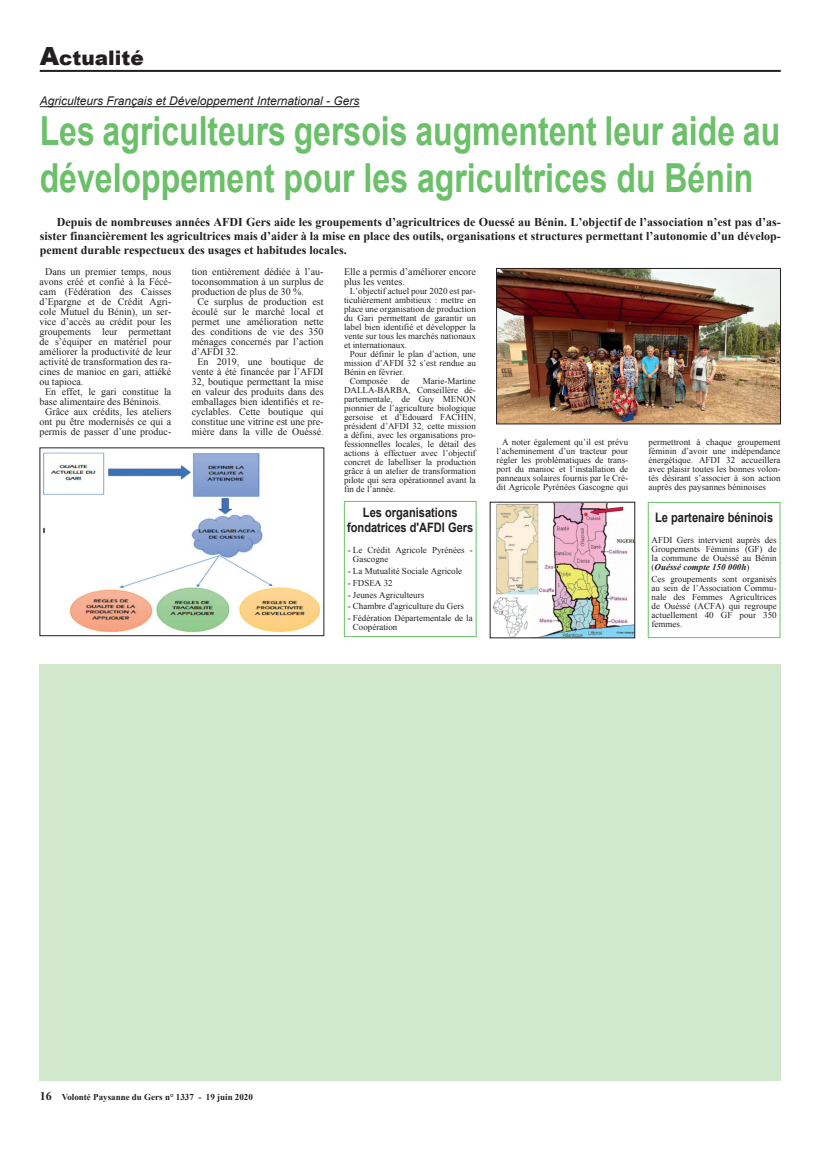
<style>
.page{position:relative;width:820px;height:1163px;background:#fff}
.page>*{position:absolute;margin:0;border:0;box-sizing:border-box;transform-origin:0 0}
.t1{font:700 40px/47px "Arial";color:#6bc069;scale:.8 1}
.t2{font:900 20px "Arial";color:#231f20}
.t3{font:700 13px/15px "Arial";color:#231f20;text-align:center;scale:.85 1}
.t4{font:700 12px/14px "Times New Roman";color:#231f20;text-align:justify}
.t5{font:italic 12px "Arial";color:#231f20}
.t6{font:10px/10px "Times New Roman";color:#231f20}
.t7{font:9px/9px "Times New Roman";color:#231f20;text-align:justify}
.t8{font:700 9px "Times New Roman";color:#231f20}
.s1{font-size:25px}
.s2{font-weight:700;font-style:italic}
.s3{font-size:12px}
</style>
<div class="page">
<hr style="left:40px;top:70px;width:740px;height:2px;background:#231f20">
<hr style="left:40px;top:106px;width:319px;height:1px;background:#231f20">
<div style="left:344px;top:501px;width:132px;height:136px;border:1px solid #6bc069"></div>
<div style="left:647px;top:502px;width:133px;height:136px;border:1px solid #6bc069"></div>
<img style="left:492px;top:504px;width:140px;height:132px">
<img style="left:43px;top:452px;width:278px;height:181px">
<div style="left:40px;top:447px;width:284px;height:189px;border:1px solid #231f20"></div>
<img style="left:498px;top:270px;width:280px;height:152px">
<div style="left:496px;top:268px;width:284px;height:156px;border:1px solid #231f20"></div>
<div style="left:40px;top:663px;width:740px;height:417px;background:#d1e8cd"></div>
<h2 class="t2" style="left:40px;top:43px;width:105px"><span class="s1">A</span>ctualité</h2>
<h3 class="t5" style="left:40px;top:93px;width:321px">Agriculteurs Français et Développement International - Gers</h3>
<h1 class="t1" style="left:40px;top:109px;width:926px">Les agriculteurs gersois augmentent leur aide au développement pour les agricultrices du Bénin</h1>
<p class="t4" style="left:40px;top:214px;width:742px;text-indent:17px">Depuis de nombreuses années AFDI Gers aide les groupements d’agricultrices de Ouessé au Bénin. L’objectif de l’association n’est pas d’as&shy;sister financièrement les agricultrices mais d’aider à la mise en place des outils, organisations et structures permettant l’autonomie d’un dévelop&shy;pement durable respectueux des usages et habitudes locales.</p>
<p class="t6" style="left:45px;top:266px;width:128px">Dans un premier temps, nous</p>
<p class="t6" style="left:39px;top:276px;width:133px">avons créé et confié à la Fécé-</p>
<p class="t6" style="left:39px;top:286px;width:133px">cam (Fédération des Caisses</p>
<p class="t6" style="left:39px;top:296px;width:133px">d’Epargne et de Crédit Agri-</p>
<p class="t6" style="left:39px;top:306px;width:133px">cole Mutuel du Bénin), un ser-</p>
<p class="t6" style="left:39px;top:316px;width:133px">vice d’accès au crédit pour les</p>
<p class="t6" style="left:39px;top:326px;width:133px">groupements leur permettant</p>
<p class="t6" style="left:39px;top:336px;width:133px">de s’équiper en matériel pour</p>
<p class="t6" style="left:39px;top:346px;width:133px">améliorer la productivité de leur</p>
<p class="t6" style="left:39px;top:356px;width:133px">activité de transformation des ra-</p>
<p class="t6" style="left:39px;top:366px;width:133px">cines de manioc en gari, attiéké</p>
<p class="t6" style="left:39px;top:376px;width:45px">ou tapioca.</p>
<p class="t6" style="left:45px;top:386px;width:128px">En effet, le gari constitue la</p>
<p class="t6" style="left:39px;top:396px;width:123px">base alimentaire des Béninois.</p>
<p class="t6" style="left:45px;top:406px;width:128px">Grâce aux crédits, les ateliers</p>
<p class="t6" style="left:39px;top:416px;width:133px">ont pu être modernisés ce qui a</p>
<p class="t6" style="left:39px;top:426px;width:133px">permis de passer d’une produc-</p>
<p class="t6" style="left:192px;top:266px;width:133px">tion entièrement dédiée à l’au-</p>
<p class="t6" style="left:192px;top:276px;width:133px">toconsommation à un surplus de</p>
<p class="t6" style="left:192px;top:286px;width:114px">production de plus de 30 %.</p>
<p class="t6" style="left:197px;top:296px;width:128px">Ce surplus de production est</p>
<p class="t6" style="left:192px;top:306px;width:133px">écoulé sur le marché local et</p>
<p class="t6" style="left:192px;top:316px;width:133px">permet une amélioration nette</p>
<p class="t6" style="left:192px;top:326px;width:133px">des conditions de vie des 350</p>
<p class="t6" style="left:192px;top:336px;width:133px">ménages concernés par l’action</p>
<p class="t6" style="left:192px;top:346px;width:48px">d’AFDI 32.</p>
<p class="t6" style="left:197px;top:356px;width:128px">En 2019, une boutique de</p>
<p class="t6" style="left:192px;top:366px;width:133px">vente à été financée par l’AFDI</p>
<p class="t6" style="left:192px;top:376px;width:133px">32, boutique permettant la mise</p>
<p class="t6" style="left:192px;top:386px;width:133px">en valeur des produits dans des</p>
<p class="t6" style="left:192px;top:396px;width:133px">emballages bien identifiés et re-</p>
<p class="t6" style="left:192px;top:406px;width:133px">cyclables. Cette boutique qui</p>
<p class="t6" style="left:192px;top:416px;width:133px">constitue une vitrine est une pre-</p>
<p class="t6" style="left:192px;top:426px;width:133px">mière dans la ville de Ouéssé.</p>
<p class="t6" style="left:344px;top:266px;width:133px">Elle a permis d’améliorer encore plus les ventes.</p>
<p class="t7" style="left:344px;top:286px;width:133px;text-indent:6px">L’objectif actuel pour 2020 est par&shy;ticulièrement ambitieux : mettre en place une organisation de production du Gari permettant de garantir un label bien identifié et développer la vente sur tous les marchés nationaux et internationaux.</p>
<p class="t7" style="left:349px;top:349px;width:128px">Pour définir le plan d’action, une</p>
<p class="t7" style="left:344px;top:358px;width:133px">mission d’AFDI 32 s’est rendue au</p>
<p class="t7" style="left:344px;top:367px;width:62px">Bénin en février.</p>
<p class="t7" style="left:349px;top:376px;width:39px">Composée</p>
<p class="t7" style="left:401px;top:376px;width:10px">de</p>
<p class="t7" style="left:344px;top:376px;width:133px;text-indent:79px">Marie-Martine DALLA-BARBA, Conseillère dé&shy;partementale, de Guy MENON pionnier de l’agriculture biologique gersoise et d’Edouard FACHIN, président d’AFDI 32, cette mission a défini, avec les organisations pro&shy;fessionnelles locales, le détail des actions à effectuer avec l’objectif concret de labelliser la production grâce à un atelier de transformation pilote qui sera opérationnel avant la fin de l’année.</p>
<p class="t7" style="left:496px;top:437px;width:133px;text-indent:6px">A noter également qu’il est prévu l’acheminement d’un tracteur pour régler les problématiques de trans&shy;port du manioc et l’installation de panneaux solaires fournis par le Cré&shy;dit Agricole Pyrénées Gascogne qui</p>
<p class="t7" style="left:648px;top:437px;width:133px">permettront à chaque groupement féminin d’avoir une indépendance énergétique. AFDI 32 accueillera avec plaisir toutes les bonnes volon&shy;tés désirant s’associer à son action auprès des paysannes béninoises</p>
<h3 class="t3" style="left:347px;top:505px;width:150px">Les organisations fondatrices d'AFDI Gers</h3>
<p class="t7" style="left:353px;top:545px;width:121px;text-indent:-5px">- Le Crédit Agricole Pyrénées -<br>Gascogne</p>
<p class="t7" style="left:347px;top:566px;width:116px">- La Mutualité Sociale Agricole</p>
<p class="t7" style="left:347px;top:578px;width:46px">- FDSEA 32</p>
<p class="t7" style="left:347px;top:590px;width:78px">- Jeunes Agriculteurs</p>
<p class="t7" style="left:347px;top:601px;width:118px">- Chambre d'agriculture du Gers</p>
<p class="t7" style="left:353px;top:613px;width:121px;text-indent:-5px">- Fédération Départementale de la<br>Coopération</p>
<h3 class="t3" style="left:655px;top:510px;width:140px">Le partenaire béninois</h3>
<p class="t7" style="left:651px;top:535px;width:126px">AFDI Gers intervient auprès des Groupements Féminins (GF) de la commune de Ouéssé au Bénin (<span class="s2">Ouéssé compte 150 000h</span>)</p>
<p class="t7" style="left:651px;top:574px;width:126px">Ces groupements sont organisés au sein de l’Association Commu&shy;nale des Femmes Agricultrices de Ouéssé (ACFA) qui regroupe actuellement 40 GF pour 350 femmes.</p>
<p class="t8" style="left:40px;top:1090px;width:215px"><span class="s3">16</span> Volonté Paysanne du Gers n° 1337 - 19 juin 2020</p>
</div>
